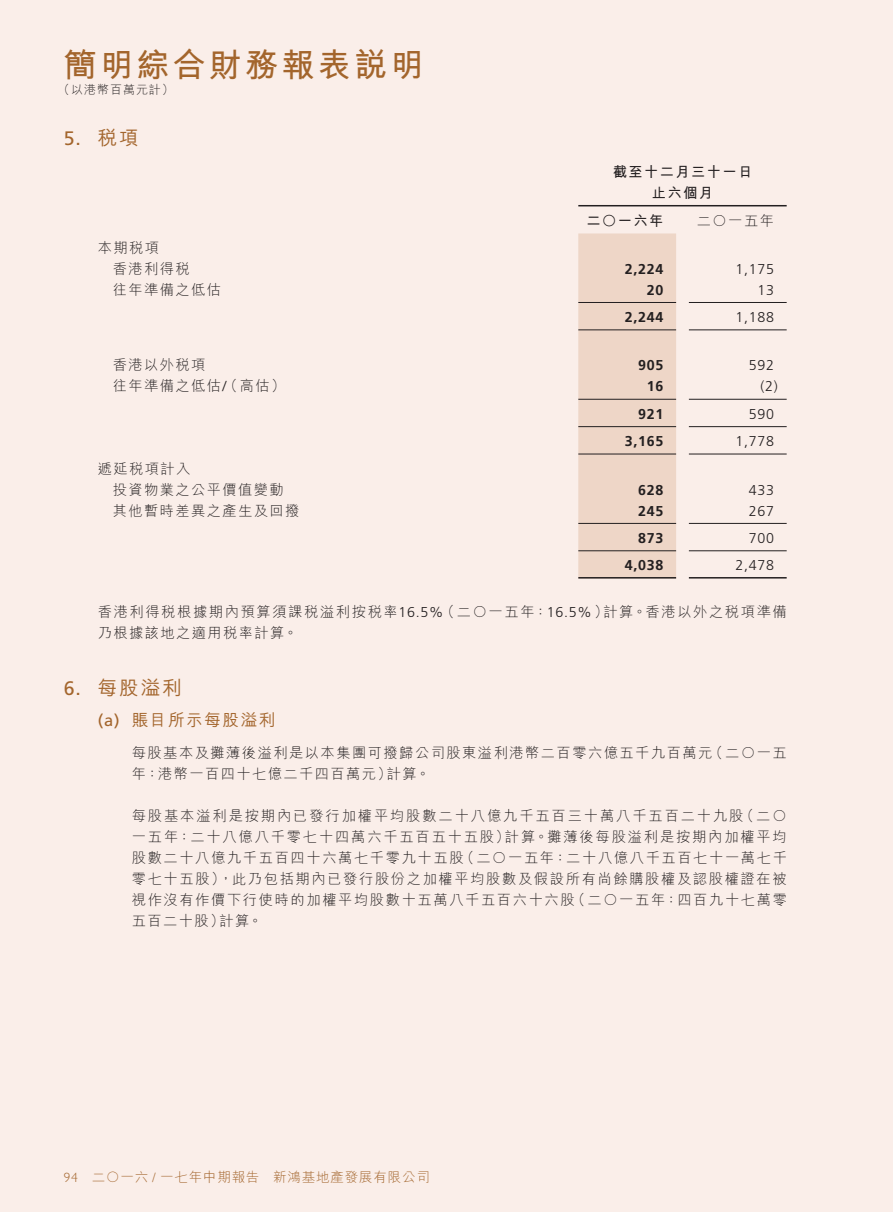
<style>
.page{position:relative;width:893px;height:1212px;background:#faeee9}
.page>*{position:absolute;margin:0;border:0;box-sizing:border-box;transform-origin:0 0}
.t1{font:700 33px "M Hei HK";letter-spacing:.1em;color:#a3652c}
.Heading_1{font:500 19.5px "M Hei HK";color:#a3652c}
.Heading_1-2{font:19.5px "Frutiger LT Std";color:#a3652c}
.Heading_2{font:500 16.5px "M Hei HK";letter-spacing:.1em;color:#a3652c}
.Body_Text{font:300 14.25px/21px "M Hei HK";letter-spacing:.105em;color:#231f20}
.Body_Text-2{font:300 14.25px "Frutiger LT Std";letter-spacing:.05em;color:#231f20}
.Body_Text-3{font:700 14.25px "Frutiger LT Std";letter-spacing:.05em;color:#231f20}
.Body_Text-4{font:700 14.25px "M Hei HK";letter-spacing:.1em;color:#231f20}
.t2{font:300 13.5px "M Hei HK";letter-spacing:.06em;color:#a3652c}
.t3{font:300 12px "M Hei HK";letter-spacing:.08em;color:#231f20}
.s1{font-family:"M Hei HK";font-weight:500}
.s2{font-family:"Frutiger LT Std"}
.s3{font-family:"Frutiger LT Std";font-weight:400}
.s4{font-family:"Gill Sans Std"}
</style>
<div class="page">
<div style="left:578px;top:233px;width:98px;height:344px;background:#eed6c7"></div>
<hr style="left:578px;top:205px;width:209px;height:1px;background:#231f20">
<hr style="left:578px;top:302px;width:98px;height:1px;background:#231f20">
<hr style="left:689px;top:302px;width:98px;height:1px;background:#231f20">
<hr style="left:578px;top:329px;width:98px;height:1px;background:#231f20">
<hr style="left:689px;top:329px;width:98px;height:1px;background:#231f20">
<hr style="left:578px;top:399px;width:98px;height:1px;background:#231f20">
<hr style="left:689px;top:399px;width:98px;height:1px;background:#231f20">
<hr style="left:578px;top:426px;width:98px;height:1px;background:#231f20">
<hr style="left:689px;top:426px;width:98px;height:1px;background:#231f20">
<hr style="left:578px;top:454px;width:98px;height:1px;background:#231f20">
<hr style="left:689px;top:454px;width:98px;height:1px;background:#231f20">
<hr style="left:578px;top:523px;width:98px;height:1px;background:#231f20">
<hr style="left:689px;top:523px;width:98px;height:1px;background:#231f20">
<hr style="left:578px;top:550px;width:98px;height:1px;background:#231f20">
<hr style="left:689px;top:550px;width:98px;height:1px;background:#231f20">
<hr style="left:578px;top:577px;width:98px;height:1px;background:#231f20">
<hr style="left:689px;top:577px;width:98px;height:1px;background:#231f20">
<h1 class="t1" style="left:64px;top:40px;width:361px">簡明綜合財務報表說明</h1>
<p class="t3" style="left:58px;top:84px;width:118px">（以港幣百萬元計）</p>
<p class="Heading_1-2" style="left:64px;top:127px;width:76px">5. <span class="s1">稅項</span></p>
<p class="Body_Text-4" style="left:613px;top:162px;width:141px">截至十二月三十一日</p>
<p class="Body_Text-4" style="left:652px;top:183px;width:63px">止六個月</p>
<p class="Body_Text-4" style="left:586px;top:210px;width:78px">二○一六年</p>
<p class="Body_Text" style="left:697px;top:210px;width:78px">二○一五年</p>
<p class="Body_Text" style="left:98px;top:237px;width:63px">本期稅項</p>
<p class="Body_Text" style="left:113px;top:258px;width:78px">香港利得稅</p>
<p class="Body_Text-3" style="left:625px;top:260px;width:40px">2,224</p>
<p class="Body_Text-2" style="left:735px;top:261px;width:40px">1,175</p>
<p class="Body_Text" style="left:113px;top:279px;width:110px">往年準備之低估</p>
<p class="Body_Text-3" style="left:647px;top:281px;width:18px">20</p>
<p class="Body_Text-2" style="left:757px;top:282px;width:18px">13</p>
<p class="Body_Text-3" style="left:625px;top:309px;width:40px">2,244</p>
<p class="Body_Text-2" style="left:735px;top:309px;width:40px">1,188</p>
<p class="Body_Text" style="left:113px;top:354px;width:94px">香港以外稅項</p>
<p class="Body_Text-3" style="left:638px;top:357px;width:27px">905</p>
<p class="Body_Text-2" style="left:749px;top:357px;width:27px">592</p>
<p class="Body_Text" style="left:113px;top:375px;width:174px">往年準備之低估<span class="s2">/</span>（高估）</p>
<p class="Body_Text-3" style="left:647px;top:378px;width:18px">16</p>
<p class="Body_Text-2" style="left:761px;top:378px;width:19px">(2)</p>
<p class="Body_Text-3" style="left:638px;top:405px;width:27px">921</p>
<p class="Body_Text-2" style="left:749px;top:406px;width:27px">590</p>
<p class="Body_Text-3" style="left:625px;top:433px;width:40px">3,165</p>
<p class="Body_Text-2" style="left:735px;top:433px;width:40px">1,778</p>
<p class="Body_Text" style="left:98px;top:458px;width:94px">遞延稅項計入</p>
<p class="Body_Text" style="left:113px;top:479px;width:172px">投資物業之公平價值變動</p>
<p class="Body_Text-3" style="left:638px;top:481px;width:27px">628</p>
<p class="Body_Text-2" style="left:749px;top:482px;width:27px">433</p>
<p class="Body_Text" style="left:113px;top:500px;width:188px">其他暫時差異之產生及回撥</p>
<p class="Body_Text-3" style="left:638px;top:502px;width:27px">245</p>
<p class="Body_Text-2" style="left:749px;top:503px;width:27px">267</p>
<p class="Body_Text-3" style="left:638px;top:530px;width:27px">873</p>
<p class="Body_Text-2" style="left:749px;top:530px;width:27px">700</p>
<p class="Body_Text-3" style="left:625px;top:557px;width:40px">4,038</p>
<p class="Body_Text-2" style="left:735px;top:557px;width:40px">2,478</p>
<p class="Body_Text" style="left:98px;top:601px;width:691px">香港利得稅根據期內預算須課稅溢利按稅率<span class="s2">16.5%</span>（二○一五年：<span class="s2">16.5%</span>）計算。香港以外之稅項準備乃根據該地之適用稅率計算。</p>
<p class="Heading_1" style="left:64px;top:673px;width:119px"><span class="s3">6.</span> 每股溢利</p>
<p class="Heading_2" style="left:98px;top:708px;width:179px"><span class="s3">(a)</span> 賬目所示每股溢利</p>
<p class="Body_Text" style="left:132px;top:742px;width:656px">每股基本及攤薄後溢利是以本集團可撥歸公司股東溢利港幣二百零六億五千九百萬元（二○一五年：港幣一百四十七億二千四百萬元）計算。</p>
<p class="Body_Text" style="left:132px;top:805px;width:657px;text-align:justify">每股基本溢利是按期內已發行加權平均股數二十八億九千五百三十萬八千五百二十九股（二○一五年：二十八億八千零七十四萬六千五百五十五股）計算。攤薄後每股溢利是按期內加權平均股數二十八億九千五百四十六萬七千零九十五股（二○一五年：二十八億八千五百七十一萬七千零七十五股），此乃包括期內已發行股份之加權平均股數及假設所有尚餘購股權及認股權證在被視作沒有作價下行使時的加權平均股數十五萬八千五百六十六股（二○一五年：四百九十七萬零五百二十股）計算。</p>
<p class="t2" style="left:64px;top:1170px;width:368px"><span class="s4">94</span> 二○一六 <span class="s4">/</span> 一七年中期報告 新鴻基地產發展有限公司</p>
</div>
